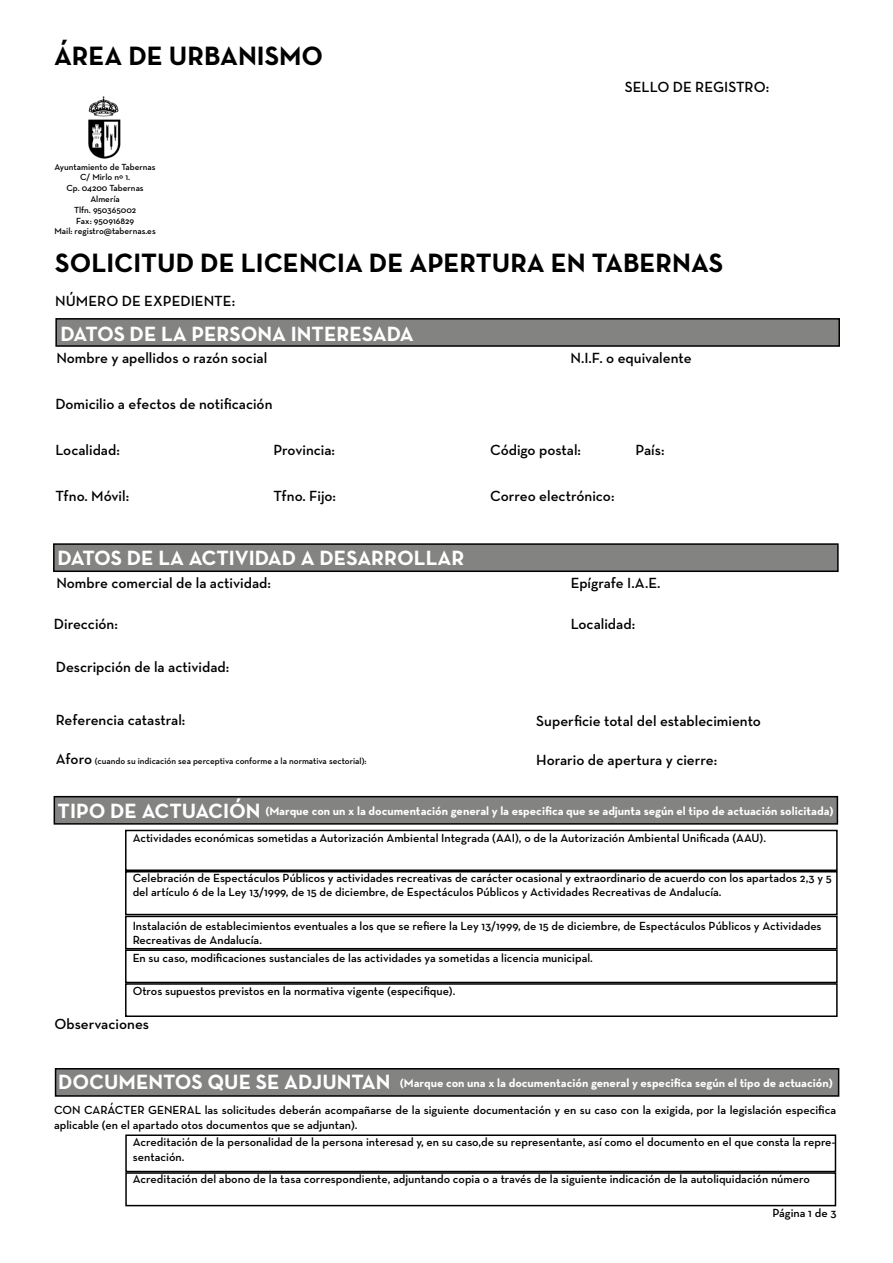
<style>
.page{position:relative;width:893px;height:1263px;background:#fff}
.page>*{position:absolute;margin:0;border:0;box-sizing:border-box;transform-origin:0 0}
.t1{font:700 27px "Neutra Text";color:#000}
.t2{font:700 21px "Neutra Text";color:#fff}
.t3{font:600 15px "Neutra Text";color:#000}
.t4{font:600 12px/14.4px "Neutra Text";color:#000}
.t5{font:700 12px "Neutra Text";color:#fff}
.t6{font:600 9px/10.8px "Neutra Text";color:#000;text-align:center}
.s1{font-size:15px}
.s2{font-size:21px}
</style>
<div class="page">
<div style="left:55px;top:318px;width:785px;height:29px;background:#838382;border:2px solid #000"></div>
<div style="left:53px;top:543px;width:786px;height:29px;background:#838382;border:2px solid #000"></div>
<div style="left:54px;top:796px;width:784px;height:29px;background:#838382;border:2px solid #000"></div>
<div style="left:55px;top:1068px;width:784px;height:29px;background:#838382;border:2px solid #000"></div>
<div style="left:125px;top:830px;width:713px;height:41px;border:2px solid #000"></div>
<div style="left:125px;top:871px;width:713px;height:44px;border:2px solid #000"></div>
<div style="left:125px;top:916px;width:713px;height:33px;border:2px solid #000"></div>
<div style="left:125px;top:949px;width:713px;height:34px;border:2px solid #000"></div>
<div style="left:125px;top:983px;width:713px;height:34px;border:2px solid #000"></div>
<div style="left:125px;top:1134px;width:711px;height:38px;border:2px solid #000"></div>
<div style="left:125px;top:1172px;width:711px;height:34px;border:2px solid #000"></div>
<img style="left:88px;top:96px;width:33px;height:63px">
<h1 class="t1" style="left:54px;top:39px;width:271px">ÁREA DE URBANISMO</h1>
<p class="t6" style="left:54px;top:161px;width:103px">Ayuntamiento de Tabernas<br>C/ Mirlo nº 1.<br>Cp. 04200 Tabernas<br>Almería<br>Tlfn. 950365002<br>Fax: 950916829<br>Mail: registro@tabernas.es</p>
<p class="t3" style="left:625px;top:78px;width:146px">SELLO DE REGISTRO:</p>
<h1 class="t1" style="left:55px;top:246px;width:670px">SOLICITUD DE LICENCIA DE APERTURA EN TABERNAS</h1>
<p class="t3" style="left:55px;top:291px;width:181px">NÚMERO DE EXPEDIENTE:</p>
<h2 class="t2" style="left:60px;top:320px;width:355px">DATOS DE LA PERSONA INTERESADA</h2>
<p class="t3" style="left:56px;top:348px;width:212px">Nombre y apellidos o razón social</p>
<p class="t3" style="left:570px;top:348px;width:123px">N.I.F. o equivalente</p>
<p class="t3" style="left:55px;top:394px;width:219px">Domicilio a efectos de notificación</p>
<p class="t3" style="left:55px;top:441px;width:66px">Localidad:</p>
<p class="t3" style="left:273px;top:441px;width:63px">Provincia:</p>
<p class="t3" style="left:490px;top:441px;width:93px">Código postal:</p>
<p class="t3" style="left:636px;top:441px;width:30px">País:</p>
<p class="t3" style="left:55px;top:487px;width:75px">Tfno. Móvil:</p>
<p class="t3" style="left:273px;top:487px;width:64px">Tfno. Fijo:</p>
<p class="t3" style="left:490px;top:487px;width:126px">Correo electrónico:</p>
<h2 class="t2" style="left:58px;top:545px;width:408px">DATOS DE LA ACTIVIDAD A DESARROLLAR</h2>
<p class="t3" style="left:56px;top:573px;width:216px">Nombre comercial de la actividad:</p>
<p class="t3" style="left:571px;top:573px;width:91px">Epígrafe I.A.E.</p>
<p class="t3" style="left:54px;top:615px;width:65px">Dirección:</p>
<p class="t3" style="left:571px;top:615px;width:66px">Localidad:</p>
<p class="t3" style="left:56px;top:658px;width:175px">Descripción de la actividad:</p>
<p class="t3" style="left:56px;top:711px;width:131px">Referencia catastral:</p>
<p class="t3" style="left:536px;top:712px;width:226px">Superficie total del establecimiento</p>
<p class="t6" style="left:56px;top:756px;width:312px"><span class="s1">Aforo</span> (cuando su indicación sea perceptiva conforme a la normativa sectorial):</p>
<p class="t3" style="left:536px;top:751px;width:182px">Horario de apertura y cierre:</p>
<p class="t5" style="left:58px;top:804px;width:777px"><span class="s2">TIPO DE ACTUACIÓN</span> (Marque con un x la documentación general y la especifica que se adjunta según el tipo de actuación solicitada)</p>
<p class="t4" style="left:133px;top:830px;width:635px">Actividades económicas sometidas a Autorización Ambiental Integrada (AAI), o de la Autorización Ambiental Unificada (AAU).</p>
<p class="t4" style="left:133px;top:870px;width:701px">Celebración de Espectáculos Públicos y actividades recreativas de carácter ocasional y extraordinario de acuerdo con los apartados 2,3 y 5 del artículo 6 de la Ley 13/1999, de 15 de diciembre, de Espectáculos Públicos y Actividades Recreativas de Andalucía.</p>
<p class="t4" style="left:133px;top:918px;width:690px">Instalación de establecimientos eventuales a los que se refiere la Ley 13/1999, de 15 de diciembre, de Espectáculos Públicos y Actividades<br>Recreativas de Andalucía.</p>
<p class="t4" style="left:133px;top:950px;width:462px">En su caso, modificaciones sustanciales de las actividades ya sometidas a licencia municipal.</p>
<p class="t4" style="left:133px;top:983px;width:324px">Otros supuestos previstos en la normativa vigente (especifique).</p>
<p class="t3" style="left:55px;top:1015px;width:96px">Observaciones</p>
<p class="t5" style="left:58px;top:1075px;width:776px"><span class="s2">DOCUMENTOS QUE SE ADJUNTAN</span> (Marque con una x la documentación general y especifica según el tipo de actuación)</p>
<p class="t4" style="left:54px;top:1103px;width:784px">CON CARÁCTER GENERAL las solicitudes deberán acompañarse de la siguiente documentación y en su caso con la exigida, por la legislación especifica aplicable (en el apartado otos documentos que se adjuntan).</p>
<p class="t4" style="left:133px;top:1135px;width:704px">Acreditación de la personalidad de la persona interesad y, en su caso,de su representante, así como el documento en el que consta la repre&shy;sentación.</p>
<p class="t4" style="left:133px;top:1171px;width:678px">Acreditación del abono de la tasa correspondiente, adjuntando copia o a través de la siguiente indicación de la autoliquidación número</p>
<p class="t4" style="left:772px;top:1206px;width:66px">Página 1 de 3</p>
</div>
